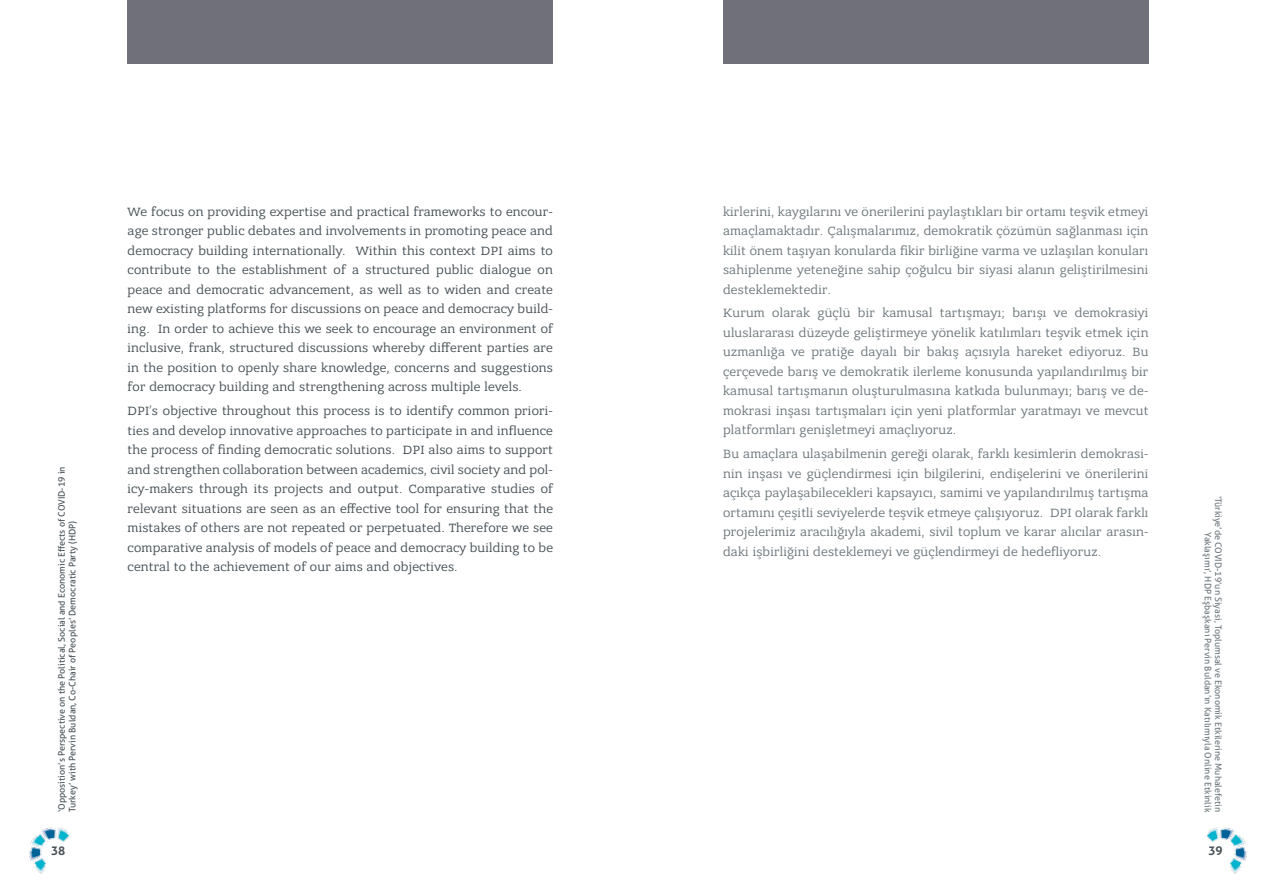
<style>
.page{position:relative;width:1276px;height:893px;background:#fff}
.page>*{position:absolute;margin:0;border:0;box-sizing:border-box;transform-origin:0 0}
.t1{font:12.75px/19.5px "Bandera Pro";letter-spacing:.02em;color:#485156;text-align:justify}
.t2{font:12.75px/19.5px "Bandera Pro";letter-spacing:.02em;color:#6e777c;text-align:justify}
.t3{font:700 12px "Aller";color:#485156}
.t4{font:9px/10.5px "Aller";color:#485156}
.t5{font:9px/10.5px "Aller";color:#6e777c;text-align:right}
</style>
<div class="page">
<div style="left:128px;top:0;width:425px;height:64px;background:#6f707a"></div>
<div style="left:723px;top:0;width:425px;height:64px;background:#6f707a"></div>
<img style="left:29px;top:827px;width:42px;height:47px">
<img style="left:1205px;top:827px;width:42px;height:47px">
<p class="t4" style="left:56px;top:812px;width:347px;rotate:-90deg">‘Opposition’s Perspective on the Political, Social and Economic Effects of COVID-19 in<br>Turkey’ with Pervin Buldan, Co-Chair of Peoples’ Democratic Party (HDP)</p>
<p class="t1" style="left:128px;top:202px;width:427px">We focus on providing expertise and practical frameworks to encour&shy;age stronger public debates and involvements in promoting peace and democracy building internationally. Within this context DPI aims to contribute to the establishment of a structured public dialogue on peace and democratic advancement, as well as to widen and create new existing platforms for discussions on peace and democracy build&shy;ing. In order to achieve this we seek to encourage an environment of inclusive, frank, structured discussions whereby different parties are in the position to openly share knowledge, concerns and suggestions for democracy building and strengthening across multiple levels.</p>
<p class="t1" style="left:128px;top:401px;width:427px">DPI’s objective throughout this process is to identify common priori&shy;ties and develop innovative approaches to participate in and influence the process of finding democratic solutions. DPI also aims to support and strengthen collaboration between academics, civil society and pol&shy;icy-makers through its projects and output. Comparative studies of relevant situations are seen as an effective tool for ensuring that the mistakes of others are not repeated or perpetuated. Therefore we see comparative analysis of models of peace and democracy building to be central to the achievement of our aims and objectives.</p>
<p class="t2" style="left:723px;top:202px;width:427px">kirlerini, kaygılarını ve önerilerini paylaştıkları bir ortamı teşvik etmeyi amaçlamaktadır. Çalışmalarımız, demokratik çözümün sağlanması için kilit önem taşıyan konularda fikir birliğine varma ve uzlaşılan konuları sahiplenme yeteneğine sahip çoğulcu bir siyasi alanın geliştirilmesini desteklemektedir.</p>
<p class="t2" style="left:723px;top:304px;width:427px">Kurum olarak güçlü bir kamusal tartışmayı; barışı ve demokrasiyi uluslararası düzeyde geliştirmeye yönelik katılımları teşvik etmek için uzmanlığa ve pratiğe dayalı bir bakış açısıyla hareket ediyoruz. Bu çerçevede barış ve demokratik ilerleme konusunda yapılandırılmış bir kamusal tartışmanın oluşturulmasına katkıda bulunmayı; barış ve de&shy;mokrasi inşası tartışmaları için yeni platformlar yaratmayı ve mevcut platformları genişletmeyi amaçlıyoruz.</p>
<p class="t2" style="left:723px;top:444px;width:427px">Bu amaçlara ulaşabilmenin gereği olarak, farklı kesimlerin demokrasi&shy;nin inşası ve güçlendirmesi için bilgilerini, endişelerini ve önerilerini açıkça paylaşabilecekleri kapsayıcı, samimi ve yapılandırılmış tartışma ortamını çeşitli seviyelerde teşvik etmeye çalışıyoruz. DPI olarak farklı projelerimiz aracılığıyla akademi, sivil toplum ve karar alıcılar arasın&shy;daki işbirliğini desteklemeyi ve güçlendirmeyi de hedefliyoruz.</p>
<p class="t5" style="left:1223px;top:495px;width:318px;rotate:90deg">‘Türkiye’de COVID-19’un Siyasi, Toplumsal ve Ekonomik Etkilerine Muhalefetin<br>Yaklaşımı’, HDP Eşbaşkanı Pervin Buldan’ın Katılımıyla Online Etkinlik</p>
<p class="t3" style="left:51px;top:843px;width:16px">38</p>
<p class="t3" style="left:1208px;top:843px;width:16px">39</p>
</div>
